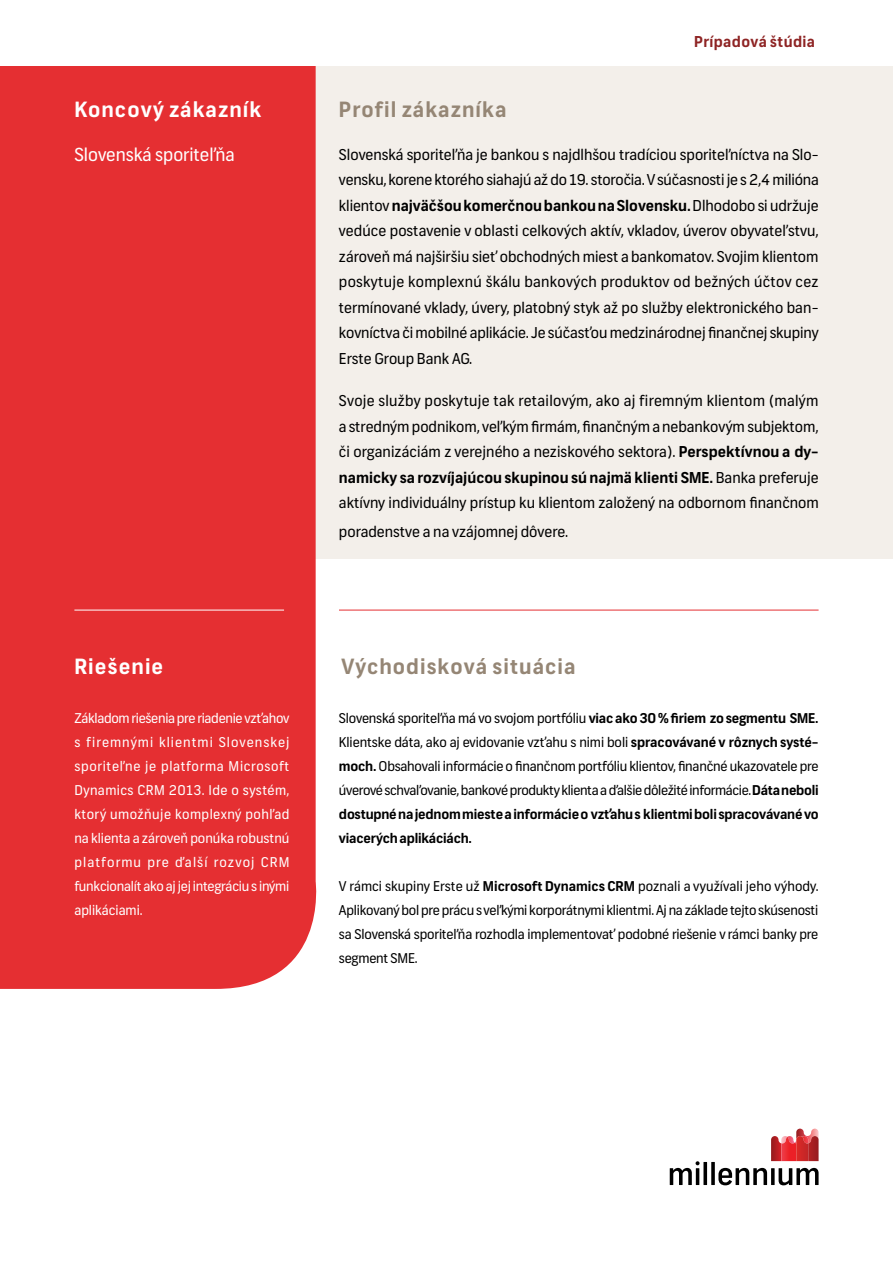
<style>
.page{position:relative;width:893px;height:1263px;background:#fff}
.page>*{position:absolute;margin:0;border:0;box-sizing:border-box;transform-origin:0 0}
.t1{font:700 21px "Frank";letter-spacing:.05em;color:#958675}
.t2{font:700 21px "Frank";letter-spacing:.05em;color:#fff}
.t3{font:18px "Frank";color:#fff}
.t4{font:15px/25.5px "Frank";color:#000;text-align:justify}
.t5{font:700 15px "Frank";letter-spacing:.025em;color:#8e2424}
.t6{font:13.5px/24px "Frank";letter-spacing:-.025em;color:#000;text-align:justify}
.t7{font:13.5px/24px "Frank";letter-spacing:-.015em;color:#fff;text-align:justify}
.s1{font-weight:700}
</style>
<div class="page">
<div style="left:0;top:0;width:893px;height:558px;background:#f3efea"></div>
<div style="left:0;top:66px;width:329px;height:923px;background:#e52f32"></div>
<svg style="left:670px;top:1128px;width:149px;height:57px"></svg>
<hr style="left:339px;top:610px;width:480px;height:1px;background:#e52f32">
<hr style="left:74px;top:610px;width:210px;height:1px;background:#fff">
<div style="left:0;top:0;width:893px;height:66px;background:#fff"></div>
<p class="t2" style="left:74px;top:97px;width:188px">Koncový zákazník</p>
<p class="t3" style="left:74px;top:144px;width:162px">Slovenská sporiteľňa</p>
<p class="t2" style="left:74px;top:654px;width:90px">Riešenie</p>
<p class="t7" style="left:74px;top:706px;width:217px">Základom riešenia pre riadenie vzťahov s firemnými klientmi Slovenskej sporiteľne je platforma Microsoft Dynamics CRM 2013. Ide o systém, ktorý umožňuje komplexný pohľad na klienta a zároveň ponúka robustnú platformu pre ďalší rozvoj CRM funkcionalít ako aj jej integráciu s inými aplikáciami.</p>
<p class="t5" style="left:694px;top:32px;width:122px">Prípadová štúdia</p>
<p class="t1" style="left:339px;top:97px;width:169px">Profil zákazníka</p>
<p class="t4" style="left:339px;top:142px;width:481px">Slovenská sporiteľňa je bankou s najdlhšou tradíciou sporiteľníctva na Slo&shy;vensku, korene ktorého siahajú až do 19. storočia. V súčasnosti je s 2,4 milióna klientov <span class="s1">najväčšou komerčnou bankou na Slovensku.</span> Dlhodobo si udržuje vedúce postavenie v oblasti celkových aktív, vkladov, úverov obyvateľstvu, zároveň má najširšiu sieť obchodných miest a bankomatov. Svojim klientom poskytuje komplexnú škálu bankových produktov od bežných účtov cez termínované vklady, úvery, platobný styk až po služby elektronického ban&shy;kovníctva či mobilné aplikácie. Je súčasťou medzinárodnej finančnej skupiny Erste Group Bank AG.</p>
<p class="t4" style="left:339px;top:389px;width:481px">Svoje služby poskytuje tak retailovým, ako aj firemným klientom (malým a stredným podnikom, veľkým firmám, finančným a nebankovým subjektom, či organizáciám z verejného a neziskového sektora). <span class="s1">Perspektívnou a dy&shy;namicky sa rozvíjajúcou skupinou sú najmä klienti SME.</span> Banka preferuje aktívny individuálny prístup ku klientom založený na odbornom finančnom</p>
<p class="t4" style="left:339px;top:519px;width:231px">poradenstve a na vzájomnej dôvere.</p>
<p class="t1" style="left:341px;top:654px;width:236px">Východisková situácia</p>
<p class="t6" style="left:339px;top:706px;width:481px">Slovenská sporiteľňa má vo svojom portfóliu <span class="s1">viac ako 30 % firiem zo segmentu SME.<br></span>Klientske dáta, ako aj evidovanie vzťahu s nimi boli <span class="s1">spracovávané v rôznych systé&shy;moch.</span> Obsahovali informácie o finančnom portfóliu klientov, finančné ukazovatele pre úverové schvaľovanie, bankové produkty klienta a ďalšie dôležité informácie. <span class="s1">Dáta neboli dostupné na jednom mieste a informácie o vzťahu s klientmi boli spracovávané vo viacerých aplikáciách.</span></p>
<p class="t6" style="left:339px;top:874px;width:481px">V rámci skupiny Erste už <span class="s1">Microsoft Dynamics CRM</span> poznali a využívali jeho výhody.<br>Aplikovaný bol pre prácu s veľkými korporátnymi klientmi. Aj na základe tejto skúsenosti sa Slovenská sporiteľňa rozhodla implementovať podobné riešenie v rámci banky pre segment SME.</p>
</div>
